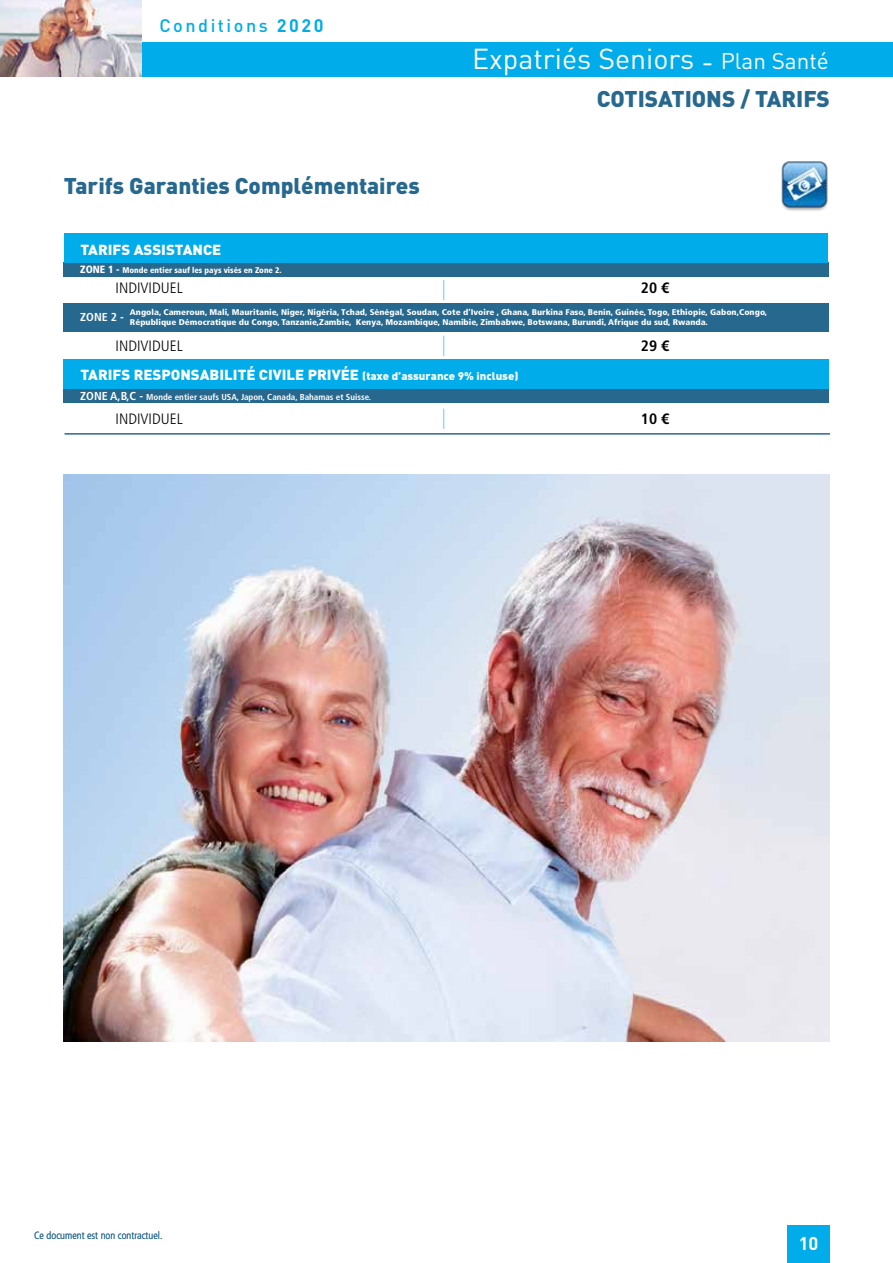
<style>
.page{position:relative;width:893px;height:1263px;background:#fff}
.page>*{position:absolute;margin:0;border:0;box-sizing:border-box;transform-origin:0 0}
.t1{font:28.5px "DIN";color:#fff}
.t2{font:900 22.5px "DIN";color:#27688f}
.t3{font:700 18.15px "DIN";color:#fff}
.t4{font:500 18px "DIN";letter-spacing:.14em;color:#00ace9}
.t5{font:300 condensed 15px "Frutiger LT Std";color:#000;scale:1.04 1}
.t6{font:700 condensed 15px "Frutiger LT Std";color:#000;scale:1.04 1}
.t7{font:900 14.4px "DIN";color:#fff;scale:1.04 1}
.t8{font:700 condensed 11.55px "Frutiger LT Std";color:#fff;scale:1.04 1}
.t9{font:300 condensed 10.5px "Frutiger LT Std";color:#27688f}
.t10{font:700 condensed 8.7px "Frutiger LT Std";color:#fff;scale:1.04 1}
.t11{font:900 condensed 8.25px/9.9px "Frutiger LT Std";color:#fff;scale:1.11 1}
.t12{font:900 condensed 8.25px "Frutiger LT Std";color:#fff}
.s1{font-weight:700}
.s2{font-size:10.5px}
.s3{font-size:22.5px}
.s4{font-size:10.95px}
.s5{font-size:11.55px}
</style>
<div class="page">
<div style="left:64px;top:262px;width:765px;height:15px;background:#27688f"></div>
<div style="left:64px;top:303px;width:765px;height:29px;background:#27688f"></div>
<div style="left:64px;top:388px;width:765px;height:14px;background:#27688f"></div>
<img style="left:64px;top:474px;width:765px;height:567px">
<div style="left:64px;top:233px;width:764px;height:29px;background:#00ace9"></div>
<div style="left:0;top:43px;width:893px;height:34px;background:#00ace9"></div>
<div style="left:787px;top:1225px;width:42px;height:38px;background:#00ace9"></div>
<img style="left:781px;top:161px;width:47px;height:50px">
<svg style="left:443px;top:280px;width:1px;height:20px"></svg>
<svg style="left:443px;top:336px;width:1px;height:20px"></svg>
<svg style="left:443px;top:409px;width:1px;height:20px"></svg>
<div style="left:64px;top:375px;width:765px;height:14px;background:#00ace9"></div>
<div style="left:64px;top:359px;width:765px;height:17px;background:#00ace9"></div>
<hr style="left:65px;top:433px;width:765px;height:2px;background:#27688f">
<img style="left:0;top:0;width:141px;height:77px">
<h3 class="t4" style="left:159px;top:14px;width:166px">Conditions <span class="s1">2020</span></h3>
<h2 class="t2" style="left:64px;top:170px;width:357px">Tarifs Garanties Complémentaires</h2>
<h3 class="t7" style="left:80px;top:240px;width:137px">TARIFS ASSISTANCE</h3>
<p class="t12" style="left:80px;top:265px;width:203px"><span class="s2">ZONE 1 -</span> Monde entier sauf les pays visés en Zone 2.</p>
<h3 class="t5" style="left:116px;top:279px;width:66px">INDIVIDUEL</h3>
<h1 class="t1" style="left:472px;top:41px;width:358px">Expatriés Seniors - <span class="s3">Plan Santé</span></h1>
<h2 class="t2" style="left:597px;top:83px;width:235px">COTISATIONS / TARIFS</h2>
<h3 class="t6" style="left:641px;top:279px;width:29px">20 €</h3>
<p class="t11" style="left:130px;top:307px;width:576px">Angola, Cameroun, Mali, Mauritanie, Niger, Nigéria, Tchad, Sénégal, Soudan, Cote d’Ivoire , Ghana, Burkina Faso, Benin, Guinée, Togo, Ethiopie, Gabon,Congo,<br>République Démocratique du Congo, Tanzanie,Zambie, Kenya, Mozambique, Namibie, Zimbabwe, Botswana, Burundi, Afrique du sud, Rwanda.</p>
<h3 class="t8" style="left:80px;top:310px;width:44px">ZONE 2 -</h3>
<h3 class="t5" style="left:116px;top:337px;width:66px">INDIVIDUEL</h3>
<h3 class="t7" style="left:80px;top:365px;width:423px">TARIFS RESPONSABILITÉ CIVILE PRIVÉE <span class="s4">(taxe d’assurance 9% incluse)</span></h3>
<p class="t10" style="left:80px;top:392px;width:281px"><span class="s5">ZONE A,B,C -</span> Monde entier saufs USA, Japon, Canada, Bahamas et Suisse.</p>
<h3 class="t5" style="left:116px;top:410px;width:66px">INDIVIDUEL</h3>
<h3 class="t6" style="left:641px;top:336px;width:29px">29 €</h3>
<h3 class="t6" style="left:641px;top:409px;width:29px">10 €</h3>
<p class="t9" style="left:34px;top:1229px;width:130px">Ce document est non contractuel.</p>
<h3 class="t3" style="left:799px;top:1231px;width:21px">10</h3>
</div>
